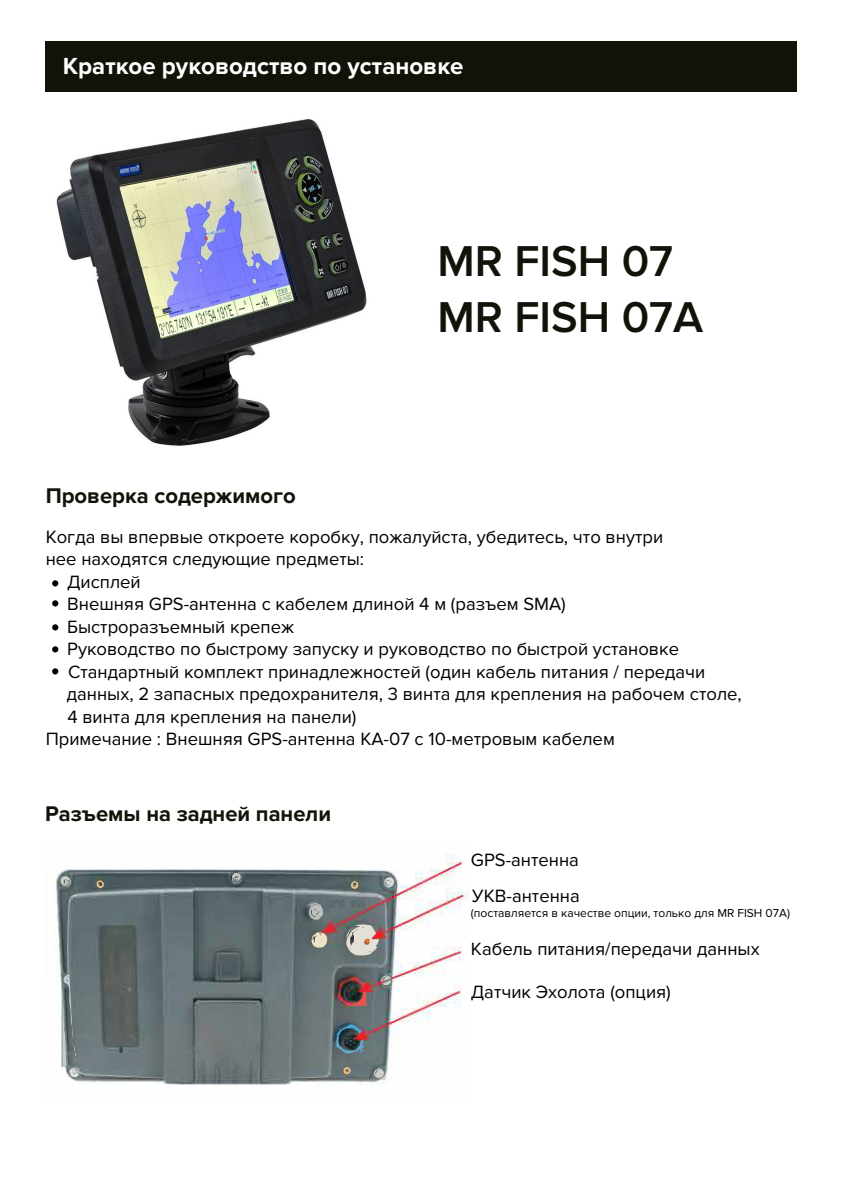
<style>
.page{position:relative;width:842px;height:1191px;background:#fff}
.page>*{position:absolute;margin:0;border:0;box-sizing:border-box;transform-origin:0 0}
.t1{font:600 44.8px/55.8px "Proxima Nova";color:#131209}
.t2{font:700 24px "Proxima Nova";color:#fff}
.t3{font:700 22px "Proxima Nova";color:#131209}
.t4{font:18.4px/36px "Proxima Nova";color:#000}
.t5{font:12px "Proxima Nova";color:#000}
</style>
<div class="page">
<img style="left:56px;top:119px;width:311px;height:327px">
<div style="left:46px;top:41px;width:751px;height:51px;background:#131209"></div>
<img style="left:56px;top:854px;width:413px;height:231px">
<svg style="left:61px;top:876px;width:10px;height:10px"></svg>
<svg style="left:97px;top:880px;width:7px;height:8px"></svg>
<svg style="left:231px;top:872px;width:10px;height:11px"></svg>
<svg style="left:309px;top:903px;width:14px;height:16px"></svg>
<svg style="left:311px;top:932px;width:16px;height:16px"></svg>
<svg style="left:63px;top:974px;width:13px;height:92px"></svg>
<svg style="left:351px;top:881px;width:7px;height:8px"></svg>
<svg style="left:384px;top:877px;width:10px;height:10px"></svg>
<svg style="left:346px;top:924px;width:33px;height:31px"></svg>
<svg style="left:385px;top:902px;width:3px;height:29px"></svg>
<svg style="left:381px;top:975px;width:10px;height:10px"></svg>
<svg style="left:353px;top:992px;width:13px;height:14px"></svg>
<svg style="left:336px;top:1024px;width:28px;height:29px"></svg>
<svg style="left:344px;top:1067px;width:7px;height:7px"></svg>
<svg style="left:374px;top:1068px;width:11px;height:11px"></svg>
<svg style="left:52px;top:668px;width:6px;height:6px"></svg>
<svg style="left:52px;top:646px;width:6px;height:6px"></svg>
<svg style="left:52px;top:624px;width:6px;height:6px"></svg>
<svg style="left:52px;top:600px;width:6px;height:6px"></svg>
<svg style="left:52px;top:580px;width:6px;height:6px"></svg>
<h2 class="t2" style="left:63px;top:53px;width:402px">Краткое руководство по установке</h2>
<p class="t3" style="left:46px;top:483px;width:252px">Проверка содержимого</p>
<h1 class="t1" style="left:437px;top:234px;width:267px">MR FISH 07<br>MR FISH 07A</h1>
<p class="t4" style="left:46px;top:519px;width:619px">Когда вы впервые откроете коробку, пожалуйста, убедитесь, что внутри</p>
<p class="t4" style="left:46px;top:541px;width:320px">нее находятся следующие предметы:</p>
<p class="t4" style="left:67px;top:564px;width:75px">Дисплей</p>
<p class="t4" style="left:67px;top:586px;width:500px">Внешняя GPS-антенна с кабелем длиной 4 м (разъем SMA)</p>
<p class="t4" style="left:67px;top:609px;width:229px">Быстроразъемный крепеж</p>
<p class="t4" style="left:67px;top:631px;width:613px">Руководство по быстрому запуску и руководство по быстрой установке</p>
<p class="t4" style="left:68px;top:654px;width:639px">Стандартный комплект принадлежностей (один кабель питания / передачи</p>
<p class="t4" style="left:67px;top:676px;width:676px">данных, 2 запасных предохранителя, 3 винта для крепления на рабочем столе,</p>
<p class="t4" style="left:67px;top:699px;width:291px">4 винта для крепления на панели)</p>
<p class="t4" style="left:46px;top:721px;width:571px">Примечание : Внешняя GPS-антенна КА-07 с 10-метровым кабелем</p>
<p class="t3" style="left:45px;top:800px;width:287px">Разъемы на задней панели</p>
<p class="t4" style="left:471px;top:842px;width:110px">GPS-антенна<br>УКВ-антенна</p>
<p class="t5" style="left:471px;top:906px;width:320px">(поставляется в качестве опции, только для MR FISH 07A)</p>
<p class="t4" style="left:471px;top:931px;width:290px">Кабель питания/передачи данных</p>
<p class="t4" style="left:471px;top:973px;width:201px">Датчик Эхолота (опция)</p>
</div>
